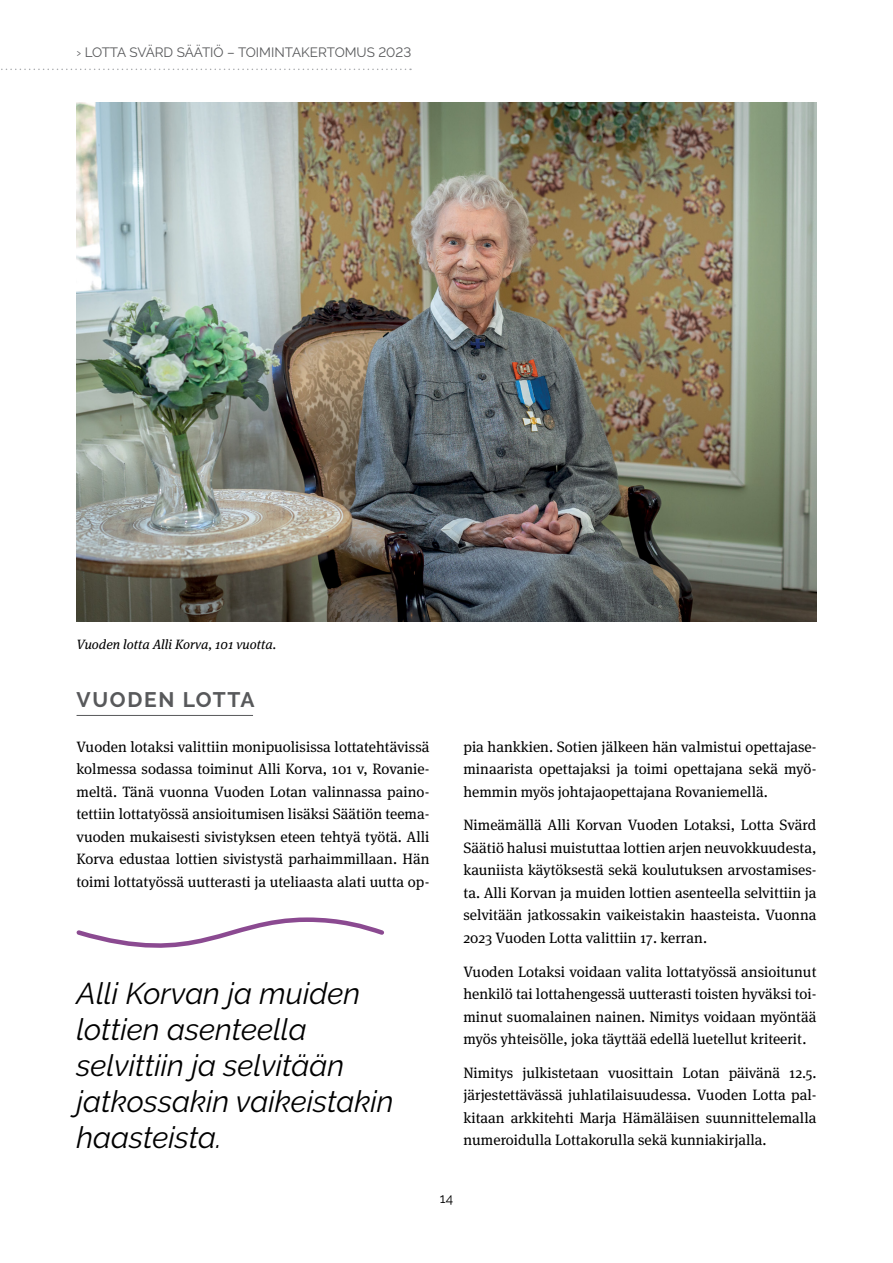
<style>
.page{position:relative;width:893px;height:1263px;background:#fff}
.page>*{position:absolute;margin:0;border:0;box-sizing:border-box;transform-origin:0 0}
.t1{font:italic 30px/36px "Raleway";color:#000}
.t2{font:700 21px "Raleway";letter-spacing:.08em;color:#58595b}
.t3{font:15px/22.5px "Meta Serif Pro";color:#000;text-align:justify}
.t4{font:13.5px "Raleway";color:#58595b}
.t5{font:italic 13.5px "Meta Serif Pro";color:#000}
.t6{font:13.5px "Raleway";color:#000}
</style>
<div class="page">
<img style="left:77px;top:102px;width:739px;height:519px">
<hr style="left:77px;top:715px;width:176px;height:1px;background:#58595b">
<svg style="left:76px;top:917px;width:308px;height:31px"></svg>
<svg style="left:1px;top:69px;width:410px;height:1px"></svg>
<p class="t4" style="left:77px;top:45px;width:336px">› LOTTA SVÄRD SÄÄTIÖ – TOIMINTAKERTOMUS 2023</p>
<p class="t5" style="left:77px;top:635px;width:201px">Vuoden lotta Alli Korva, 101 vuotta.</p>
<h2 class="t2" style="left:77px;top:687px;width:180px">VUODEN LOTTA</h2>
<p class="t3" style="left:77px;top:734px;width:354px">Vuoden lotaksi valittiin monipuolisissa lottatehtävissä kolmessa sodassa toiminut Alli Korva, 101 v, Rovanie&shy;meltä. Tänä vuonna Vuoden Lotan valinnassa paino&shy;tettiin lottatyössä ansioitumisen lisäksi Säätiön teema&shy;vuoden mukaisesti sivistyksen eteen tehtyä työtä. Alli Korva edustaa lottien sivistystä parhaimmillaan. Hän toimi lottatyössä uutterasti ja uteliaasta alati uutta op-</p>
<p class="t3" style="left:463px;top:734px;width:354px">pia hankkien. Sotien jälkeen hän valmistui opettajase&shy;minaarista opettajaksi ja toimi opettajana sekä myö&shy;hemmin myös johtajaopettajana Rovaniemellä.</p>
<p class="t3" style="left:463px;top:813px;width:354px">Nimeämällä Alli Korvan Vuoden Lotaksi, Lotta Svärd Säätiö halusi muistuttaa lottien arjen neuvokkuudesta, kauniista käytöksestä sekä koulutuksen arvostamises&shy;ta. Alli Korvan ja muiden lottien asenteella selvittiin ja selvitään jatkossakin vaikeistakin haasteista. Vuonna 2023 Vuoden Lotta valittiin 17. kerran.</p>
<p class="t3" style="left:463px;top:959px;width:354px">Vuoden Lotaksi voidaan valita lottatyössä ansioitunut henkilö tai lottahengessä uutterasti toisten hyväksi toi&shy;minut suomalainen nainen. Nimitys voidaan myöntää myös yhteisölle, joka täyttää edellä luetellut kriteerit.</p>
<p class="t3" style="left:463px;top:1061px;width:354px">Nimitys julkistetaan vuosittain Lotan päivänä 12.5. järjestettävässä juhlatilaisuudessa. Vuoden Lotta pal&shy;kitaan arkkitehti Marja Hämäläisen suunnittelemalla numeroidulla Lottakorulla sekä kunniakirjalla.</p>
<h1 class="t1" style="left:77px;top:975px;width:319px">Alli Korvan ja muiden lottien asenteella selvittiin ja selvitään jatkossakin vaikeistakin haasteista.</h1>
<p class="t6" style="left:440px;top:1191px;width:15px">14</p>
</div>
